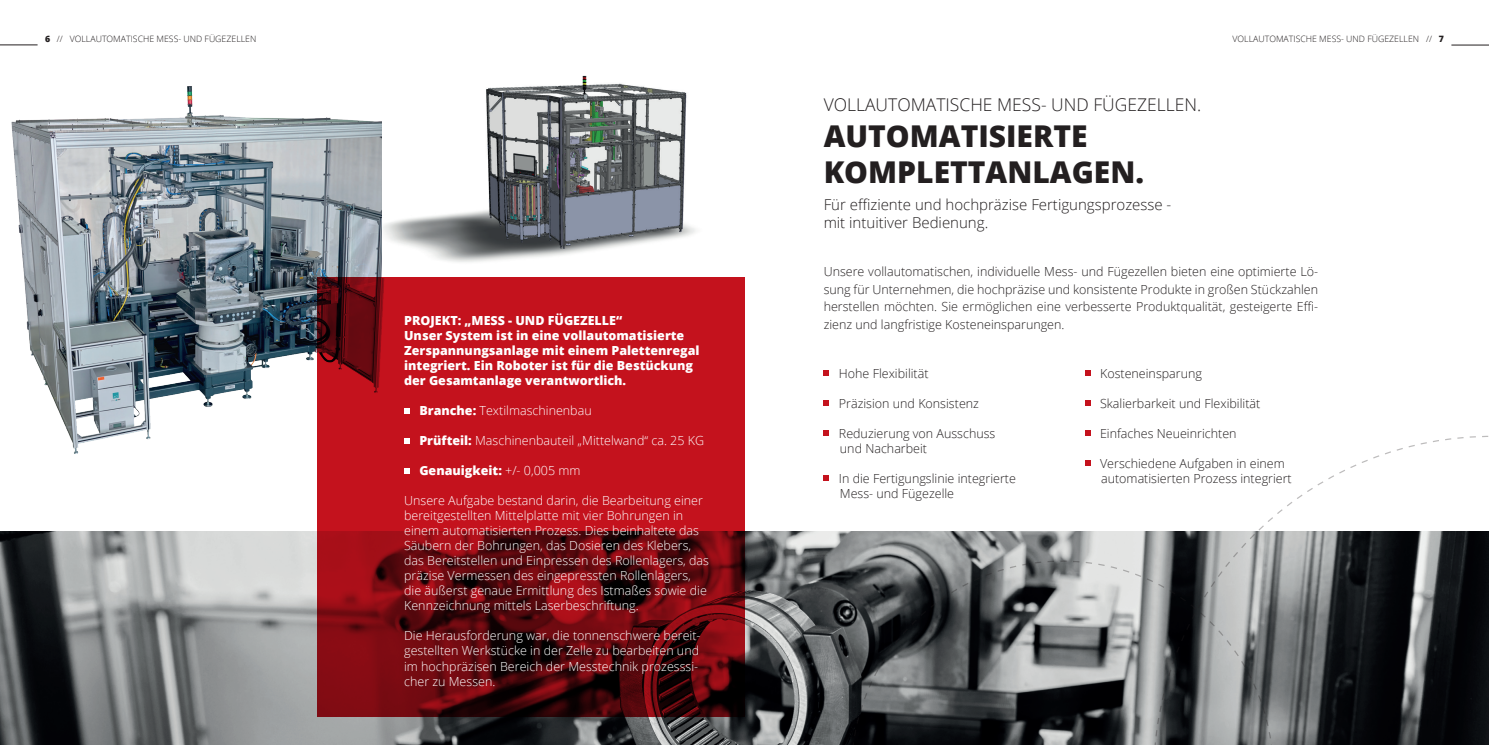
<style>
.page{position:relative;width:1489px;height:745px;background:#fff}
.page>*{position:absolute;margin:0;border:0;box-sizing:border-box;transform-origin:0 0}
.t1{font:800 30px/36px "Open Sans";color:#231f20}
.t2{font:300 17.5px "Open Sans";color:#231f20}
.t3{font:300 15px/18px "Open Sans";color:#231f20}
.t4{font:300 12.5px/15px "Open Sans";color:#fff}
.t5{font:300 12.5px/15px "Open Sans";color:#231f20}
.t6{font:800 12.5px/15px "Open Sans";color:#fff}
.t7{font:300 8.75px "Open Sans";color:#231f20}
.s1{font-weight:800}
.s2{font-weight:300}
</style>
<div class="page">
<img style="left:11px;top:86px;width:371px;height:368px">
<img style="left:0;top:530px;width:1154px;height:214px">
<svg style="left:1154px;top:437px;width:334px;height:307px"></svg>
<img style="left:383px;top:75px;width:313px;height:187px">
<svg style="left:853px;top:551px;width:230px;height:9px"></svg>
<svg style="left:1272px;top:562px;width:168px;height:182px"></svg>
<svg style="left:851px;top:560px;width:421px;height:184px"></svg>
<svg style="left:317px;top:277px;width:427px;height:439px;fill:#c4121d"></svg>
<svg style="left:404px;top:407px;width:5px;height:6px"></svg>
<svg style="left:404px;top:437px;width:5px;height:6px"></svg>
<svg style="left:404px;top:467px;width:5px;height:6px"></svg>
<svg style="left:823px;top:370px;width:6px;height:5px"></svg>
<svg style="left:823px;top:400px;width:6px;height:5px"></svg>
<svg style="left:823px;top:430px;width:6px;height:5px"></svg>
<svg style="left:823px;top:475px;width:6px;height:5px"></svg>
<svg style="left:1085px;top:370px;width:5px;height:5px"></svg>
<svg style="left:1085px;top:400px;width:5px;height:5px"></svg>
<svg style="left:1085px;top:430px;width:5px;height:5px"></svg>
<svg style="left:1085px;top:460px;width:5px;height:5px"></svg>
<hr style="left:1451px;top:45px;width:37px;height:1px;background:#231f20">
<hr style="left:0;top:45px;width:38px;height:1px;background:#231f20">
<p class="t7" style="left:45px;top:33px;width:213px"><span class="s1">6</span> // VOLLAUTOMATISCHE MESS- UND FÜGEZELLEN</p>
<p class="t7" style="left:1232px;top:33px;width:213px">VOLLAUTOMATISCHE MESS- UND FÜGEZELLEN // <span class="s1">7</span></p>
<h2 class="t2" style="left:823px;top:93px;width:379px">VOLLAUTOMATISCHE MESS- UND FÜGEZELLEN.</h2>
<h1 class="t1" style="left:823px;top:117px;width:322px">AUTOMATISIERTE<br>KOMPLETTANLAGEN.</h1>
<p class="t3" style="left:823px;top:195px;width:349px">Für effiziente und hochpräzise Fertigungsprozesse - mit intuitiver Bedienung.</p>
<p class="t5" style="left:823px;top:262px;width:496px;line-height:17.5px;text-align:justify">Unsere vollautomatischen, individuelle Mess- und Fügezellen bieten eine optimierte Lö&shy;sung für Unternehmen, die hochpräzise und konsistente Produkte in großen Stückzahlen herstellen möchten. Sie ermöglichen eine verbesserte Produktqualität, gesteigerte Effi-</p>
<p class="t6" style="left:404px;top:312px;width:220px">PROJEKT: „MESS - UND FÜGEZELLE“</p>
<p class="t5" style="left:823px;top:316px;width:242px">zienz und langfristige Kosteneinsparungen.</p>
<p class="t6" style="left:404px;top:327px;width:297px">Unser System ist in eine vollautomatisierte Zerspannungsanlage mit einem Palettenregal integriert. Ein Roboter ist für die Bestückung der Gesamtanlage verantwortlich.</p>
<p class="t4" style="left:419px;top:402px;width:174px"><span class="s1">Branche:</span> Textilmaschinenbau</p>
<p class="t4" style="left:419px;top:432px;width:286px"><span class="s1">Prüfteil:</span> Maschinenbauteil „Mittelwand“ ca. 25 KG</p>
<p class="t6" style="left:419px;top:462px;width:163px">Genauigkeit: <span class="s2">+/- 0,005 mm</span></p>
<p class="t4" style="left:404px;top:492px;width:306px">Unsere Aufgabe bestand darin, die Bearbeitung einer bereitgestellten Mittelplatte mit vier Bohrungen in einem automatisierten Prozess. Dies beinhaltete das Säubern der Bohrungen, das Dosieren des Klebers, das Bereitstellen und Einpressen des Rollenlagers, das präzise Vermessen des eingepressten Rollenlagers, die äußerst genaue Ermittlung des Istmaßes sowie die Kennzeichnung mittels Laserbeschriftung.</p>
<p class="t4" style="left:404px;top:627px;width:298px">Die Herausforderung war, die tonnenschwere bereit&shy;gestellten Werkstücke in der Zelle zu bearbeiten und im hochpräzisen Bereich der Messtechnik prozesssi&shy;cher zu Messen.</p>
<p class="t5" style="left:838px;top:365px;width:91px">Hohe Flexibilität</p>
<p class="t5" style="left:838px;top:395px;width:142px">Präzision und Konsistenz</p>
<p class="t5" style="left:838px;top:425px;width:158px">Reduzierung von Ausschuss und Nacharbeit</p>
<p class="t5" style="left:838px;top:470px;width:179px">In die Fertigungslinie integrierte<br>Mess- und Fügezelle</p>
<p class="t5" style="left:1099px;top:365px;width:103px">Kosteneinsparung</p>
<p class="t5" style="left:1099px;top:395px;width:162px">Skalierbarkeit und Flexibilität</p>
<p class="t5" style="left:1099px;top:425px;width:138px">Einfaches Neueinrichten</p>
<p class="t5" style="left:1099px;top:455px;width:193px">Verschiedene Aufgaben in einem automatisierten Prozess integriert</p>
</div>
